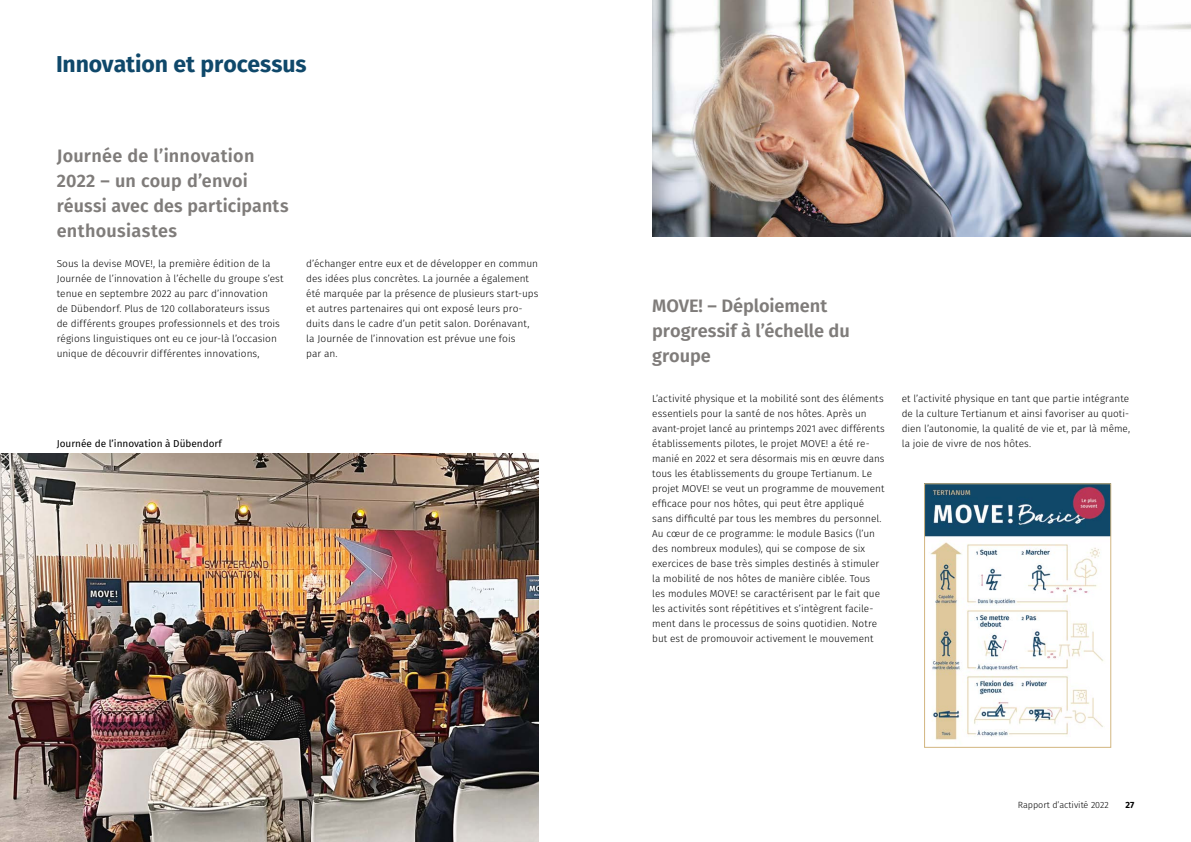
<style>
.page{position:relative;width:1191px;height:842px;background:#fff}
.page>*{position:absolute;margin:0;border:0;box-sizing:border-box;transform-origin:0 0}
.t1{font:700 23px "Fira Sans";letter-spacing:-.005em;color:#0f486a}
.t2{font:600 18px/25px "Fira Sans";letter-spacing:.005em;color:#7f7c7a}
.t3{font:300 10px/15px "Fira Sans";color:#000}
.t4{font:10px "Fira Sans";color:#000}
.t5{font:300 9px "Fira Sans";color:#000}
.t6{font:700 9px "Fira Sans";color:#000}
</style>
<div class="page">
<img style="left:0;top:454px;width:539px;height:388px">
<img style="left:926px;top:486px;width:183px;height:254px">
<div style="left:924px;top:484px;width:187px;height:263px;border:1px solid #d2b680"></div>
<img style="left:652px;top:0;width:539px;height:237px">
<h1 class="t1" style="left:56px;top:44px;width:252px">Innovation et processus</h1>
<h2 class="t2" style="left:57px;top:142px;width:233px">Journée de l’innovation<br>2022 – un coup d’envoi réussi avec des participants enthousiastes</h2>
<p class="t3" style="left:57px;top:256px;width:228px">Sous la devise MOVE!, la première édition de la Journée de l’innovation à l’échelle du groupe s’est tenue en septembre 2022 au parc d’innovation<br>de Dübendorf. Plus de 120 collaborateurs issus<br>de différents groupes professionnels et des trois régions linguistiques ont eu ce jour-là l’occasion unique de découvrir différentes innovations,</p>
<p class="t3" style="left:306px;top:256px;width:234px">d’échanger entre eux et de développer en commun des idées plus concrètes. La journée a également été marquée par la présence de plusieurs start-ups et autres partenaires qui ont exposé leurs pro&shy;duits dans le cadre d’un petit salon. Dorénavant, la Journée de l’innovation est prévue une fois<br>par an.</p>
<p class="t4" style="left:57px;top:436px;width:167px">Journée de l’innovation à Dübendorf</p>
<h2 class="t2" style="left:652px;top:292px;width:199px">MOVE! – Déploiement progressif à l’échelle du groupe</h2>
<p class="t3" style="left:652px;top:391px;width:234px">L’activité physique et la mobilité sont des éléments essentiels pour la santé de nos hôtes. Après un avant-projet lancé au printemps 2021 avec différents établissements pilotes, le projet MOVE! a été re&shy;manié en 2022 et sera désormais mis en œuvre dans tous les établissements du groupe Tertianum. Le projet MOVE! se veut un programme de mouvement efficace pour nos hôtes, qui peut être appliqué sans difficulté par tous les membres du personnel.<br>Au cœur de ce programme: le module Basics (l’un des nombreux modules), qui se compose de six exercices de base très simples destinés à stimuler la mobilité de nos hôtes de manière ciblée. Tous les modules MOVE! se caractérisent par le fait que les activités sont répétitives et s’intègrent facile&shy;ment dans le processus de soins quotidien. Notre but est de promouvoir activement le mouvement</p>
<p class="t3" style="left:901px;top:391px;width:230px;text-align:justify">et l’activité physique en tant que partie intégrante de la culture Tertianum et ainsi favoriser au quoti&shy;dien l’autonomie, la qualité de vie et, par là même, la joie de vivre de nos hôtes.</p>
<p class="t5" style="left:1017px;top:798px;width:92px">Rapport d’activité 2022</p>
<p class="t6" style="left:1125px;top:797px;width:10px">27</p>
</div>
